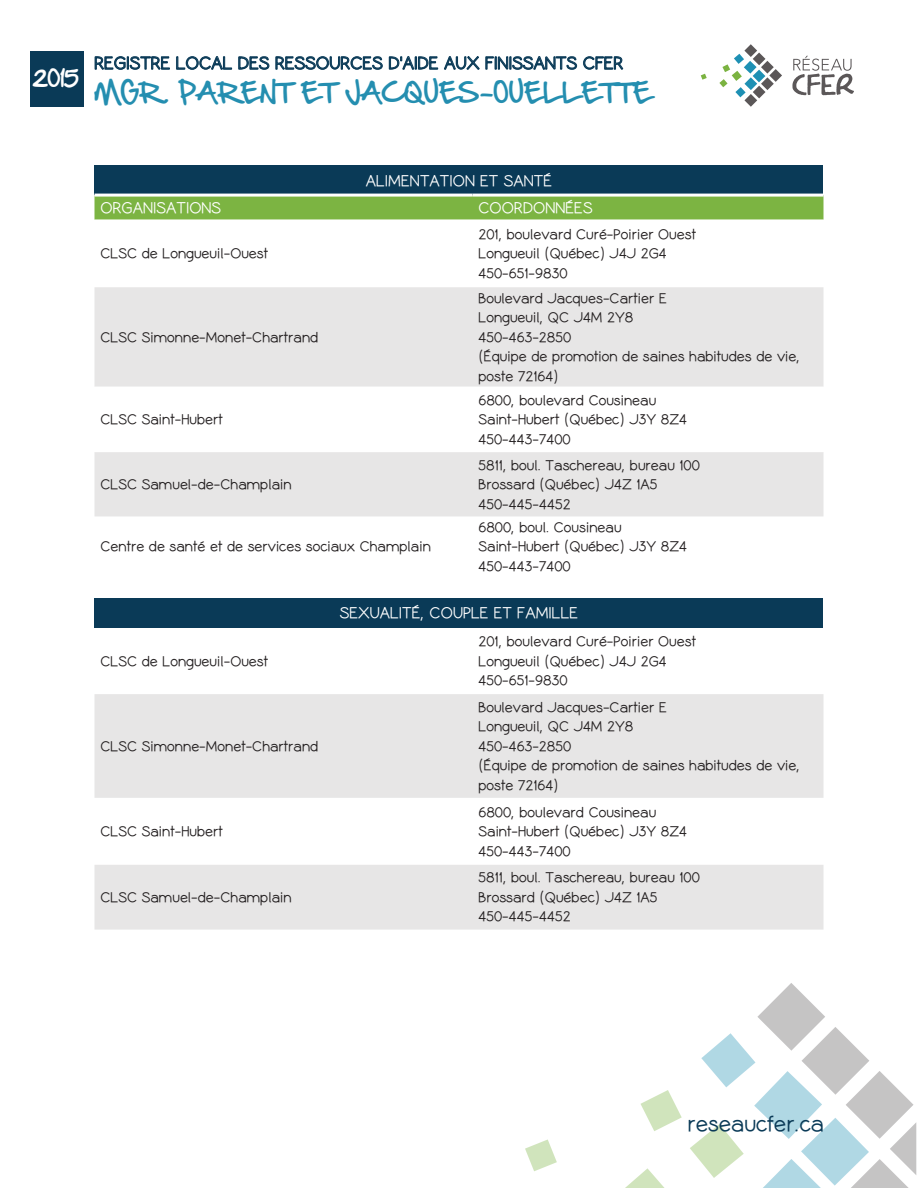
<style>
.page{position:relative;width:918px;height:1188px;background:#fff}
.page>*{position:absolute;margin:0;border:0;box-sizing:border-box;transform-origin:0 0}
.t1{font:24px "Hand Of Sean";letter-spacing:.05em;color:#248eb0}
.t2{font:700 21px "Coamei";color:#0a3a57}
.t3{font:19.5px "Hand Of Sean";color:#fff}
.t4{font:700 16.5px "Coamei";color:#0a3a57}
.t5{font:700 15px "Coamei";color:#fff}
.Texte_tableau_2_lign{font:700 13.5px/19.5px "Coamei";color:#231f20}
</style>
<div class="page">
<svg style="left:94px;top:56px;width:76px;height:14px"></svg>
<svg style="left:176px;top:56px;width:56px;height:14px"></svg>
<svg style="left:238px;top:56px;width:145px;height:14px"></svg>
<svg style="left:389px;top:56px;width:188px;height:14px"></svg>
<svg style="left:583px;top:56px;width:41px;height:14px"></svg>
<svg style="left:701px;top:74px;width:6px;height:6px"></svg>
<svg style="left:719px;top:44px;width:63px;height:63px"></svg>
<svg style="left:792px;top:56px;width:62px;height:39px"></svg>
<div style="left:30px;top:51px;width:54px;height:56px;background:#0a3a57"></div>
<div style="left:94px;top:166px;width:730px;height:29px;background:#0a3a57"></div>
<div style="left:94px;top:197px;width:730px;height:23px;background:#7cb442"></div>
<svg style="left:94px;top:287px;width:730px;height:643px;fill:#e7e6e6"></svg>
<svg style="left:94px;top:387px;width:730px;height:65px"></svg>
<div style="left:94px;top:598px;width:730px;height:30px;background:#0a3a57"></div>
<hr style="left:94px;top:194px;width:378px;height:3px;background:#fff">
<hr style="left:472px;top:194px;width:352px;height:3px;background:#fff">
<svg style="left:640px;top:1090px;width:42px;height:41px"></svg>
<svg style="left:690px;top:983px;width:226px;height:205px"></svg>
<svg style="left:525px;top:1139px;width:32px;height:32px"></svg>
<svg style="left:625px;top:1168px;width:40px;height:20px"></svg>
<p class="t3" style="left:33px;top:62px;width:47px">2015</p>
<p class="t4" style="left:94px;top:54px;width:530px">REGISTRE LOCAL DES RESSOURCES D’AIDE AUX FINISSANTS CFER</p>
<p class="t1" style="left:94px;top:71px;width:558px">MGR. PARENT ET JACQUES-OUELLETTE</p>
<p class="t5" style="left:366px;top:172px;width:188px">ALIMENTATION ET SANTÉ</p>
<p class="t5" style="left:100px;top:199px;width:122px">ORGANISATIONS</p>
<p class="t5" style="left:478px;top:199px;width:116px">COORDONNÉES</p>
<p class="Texte_tableau_2_lign" style="left:100px;top:245px;width:169px">CLSC de Longueuil-Ouest</p>
<p class="Texte_tableau_2_lign" style="left:478px;top:225px;width:219px">201, boulevard Curé-Poirier Ouest<br>Longueuil (Québec) J4J 2G4<br>450-651-9830</p>
<p class="Texte_tableau_2_lign" style="left:100px;top:328px;width:219px">CLSC Simonne-Monet-Chartrand</p>
<p class="Texte_tableau_2_lign" style="left:100px;top:410px;width:124px">CLSC Saint-Hubert</p>
<p class="Texte_tableau_2_lign" style="left:100px;top:475px;width:193px">CLSC Samuel-de-Champlain</p>
<p class="Texte_tableau_2_lign" style="left:478px;top:289px;width:323px">Boulevard Jacques-Cartier E<br>Longueuil, QC J4M 2Y8<br>450-463-2850<br>(Équipe de promotion de saines habitudes de vie, poste 72164)</p>
<p class="Texte_tableau_2_lign" style="left:478px;top:391px;width:210px">6800, boulevard Cousineau<br>Saint-Hubert (Québec) J3Y 8Z4<br>450-443-7400</p>
<p class="Texte_tableau_2_lign" style="left:478px;top:456px;width:223px">5811, boul. Taschereau, bureau 100<br>Brossard (Québec) J4Z 1A5<br>450-445-4452</p>
<p class="Texte_tableau_2_lign" style="left:478px;top:518px;width:210px">6800, boul. Cousineau<br>Saint-Hubert (Québec) J3Y 8Z4<br>450-443-7400</p>
<p class="t5" style="left:340px;top:605px;width:240px">SEXUALITÉ, COUPLE ET FAMILLE</p>
<p class="Texte_tableau_2_lign" style="left:100px;top:538px;width:332px">Centre de santé et de services sociaux Champlain</p>
<p class="Texte_tableau_2_lign" style="left:100px;top:652px;width:169px">CLSC de Longueuil-Ouest</p>
<p class="Texte_tableau_2_lign" style="left:100px;top:737px;width:219px">CLSC Simonne-Monet-Chartrand</p>
<p class="Texte_tableau_2_lign" style="left:100px;top:822px;width:124px">CLSC Saint-Hubert</p>
<p class="Texte_tableau_2_lign" style="left:100px;top:888px;width:193px">CLSC Samuel-de-Champlain</p>
<p class="Texte_tableau_2_lign" style="left:478px;top:633px;width:219px">201, boulevard Curé-Poirier Ouest<br>Longueuil (Québec) J4J 2G4<br>450-651-9830</p>
<p class="Texte_tableau_2_lign" style="left:478px;top:698px;width:323px">Boulevard Jacques-Cartier E<br>Longueuil, QC J4M 2Y8<br>450-463-2850<br>(Équipe de promotion de saines habitudes de vie, poste 72164)</p>
<p class="Texte_tableau_2_lign" style="left:478px;top:803px;width:210px">6800, boulevard Cousineau<br>Saint-Hubert (Québec) J3Y 8Z4<br>450-443-7400</p>
<p class="Texte_tableau_2_lign" style="left:478px;top:869px;width:223px">5811, boul. Taschereau, bureau 100<br>Brossard (Québec) J4Z 1A5<br>450-445-4452</p>
<p class="t2" style="left:687px;top:1113px;width:138px">reseaucfer.ca</p>
</div>
